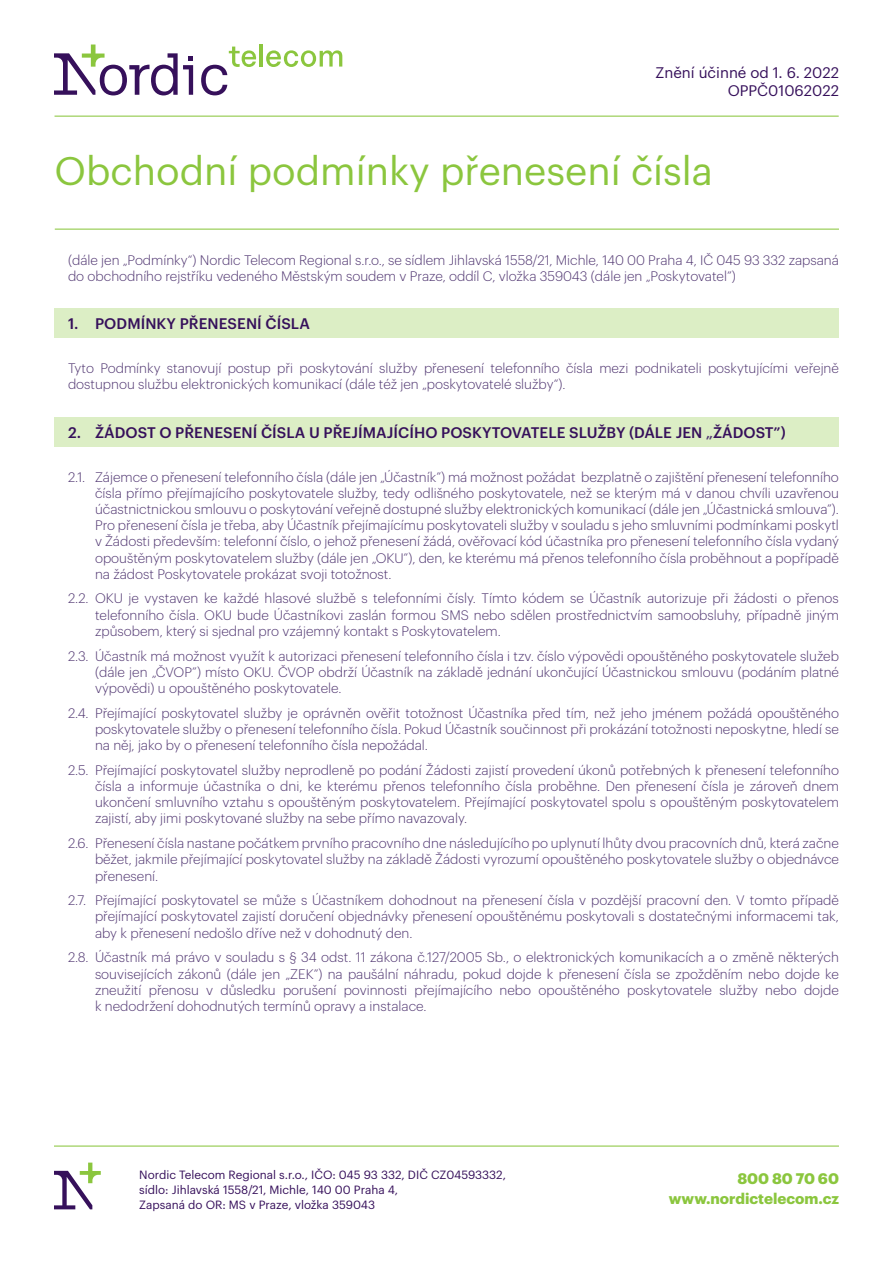
<style>
.page{position:relative;width:893px;height:1263px;background:#fff}
.page>*{position:absolute;margin:0;border:0;box-sizing:border-box;transform-origin:0 0}
.t1{font:39px "Graphik";color:#8bc63e}
.t2{font:500 15px "Graphik";letter-spacing:.005em;color:#36105b}
.t3{font:15px/18px "Graphik";color:#36105b;text-align:right}
.t4{font:700 15px "Graphik";color:#8bc63e}
.t5{font:300 13.5px/16.2px "Graphik";color:#503671;text-align:justify}
.t6{font:11.7px/15px "Graphik";color:#36105b}
.s1{color:#503671}
</style>
<div class="page">
<svg style="left:266px;top:50px;width:76px;height:17px"></svg>
<hr style="left:259px;top:44px;width:4px;height:23px;background:#8bc63e">
<svg style="left:54px;top:45px;width:139px;height:50px"></svg>
<svg style="left:201px;top:47px;width:56px;height:48px"></svg>
<hr style="left:55px;top:115px;width:784px;height:2px;background:#8bc63e">
<div style="left:54px;top:308px;width:785px;height:30px;background:#dceec5"></div>
<div style="left:54px;top:417px;width:785px;height:29px;background:#dceec5"></div>
<hr style="left:55px;top:228px;width:784px;height:2px;background:#8bc63e">
<hr style="left:54px;top:1145px;width:785px;height:2px;background:#8bc63e">
<svg style="left:54px;top:1162px;width:47px;height:47px"></svg>
<p class="t3" style="left:655px;top:62px;width:185px">Znění účinné od 1. 6. 2022<br>OPPČ01062022</p>
<h1 class="t1" style="left:55px;top:141px;width:660px">Obchodní podmínky přenesení čísla</h1>
<p class="t5" style="left:68px;top:251px;width:772px">(dále jen „Podmínky“) Nordic Telecom Regional s.r.o., se sídlem Jihlavská 1558/21, Michle, 140 00 Praha 4, IČ 045 93 332 zapsaná do obchodního rejstříku vedeného Městským soudem v Praze, oddíl C, vložka 359043 (dále jen „Poskytovatel”)</p>
<p class="t2" style="left:68px;top:312px;width:243px">1. PODMÍNKY PŘENESENÍ ČÍSLA</p>
<p class="t5" style="left:68px;top:359px;width:772px">Tyto Podmínky stanovují postup při poskytování služby přenesení telefonního čísla mezi podnikateli poskytujícími veřejně dostupnou službu elektronických komunikací (dále též jen „poskytovatelé služby“).</p>
<p class="t2" style="left:68px;top:421px;width:719px">2. ŽÁDOST O PŘENESENÍ ČÍSLA U PŘEJÍMAJÍCÍHO POSKYTOVATELE SLUŽBY (DÁLE JEN <span class="s1">„</span>ŽÁDOST”)</p>
<p class="t5" style="left:95px;top:467px;width:745px;text-indent:-27px">2.1. Zájemce o přenesení telefonního čísla (dále jen „Účastník”) má možnost požádat bezplatně o zajištění přenesení telefonního čísla přímo přejímajícího poskytovatele služby, tedy odlišného poskytovatele, než se kterým má v danou chvíli uzavřenou účastnictnickou smlouvu o poskytování veřejně dostupné služby elektronických komunikací (dále jen „Účastnická smlouva”).<br>Pro přenesení čísla je třeba, aby Účastník přejímajícímu poskytovateli služby v souladu s jeho smluvními podmínkami poskytl v Žádosti především: telefonní číslo, o jehož přenesení žádá, ověřovací kód účastníka pro přenesení telefonního čísla vydaný opouštěným poskytovatelem služby (dále jen „OKU”), den, ke kterému má přenos telefonního čísla proběhnout a popřípadě na žádost Poskytovatele prokázat svoji totožnost.</p>
<p class="t5" style="left:95px;top:589px;width:745px;text-indent:-27px">2.2. OKU je vystaven ke každé hlasové službě s telefonními čísly. Tímto kódem se Účastník autorizuje při žádosti o přenos telefonního čísla. OKU bude Účastníkovi zaslán formou SMS nebo sdělen prostřednictvím samoobsluhy, případně jiným způsobem, který si sjednal pro vzájemný kontakt s Poskytovatelem.</p>
<p class="t5" style="left:95px;top:646px;width:745px;text-indent:-27px">2.3. Účastník má možnost využít k autorizaci přenesení telefonního čísla i tzv. číslo výpovědi opouštěného poskytovatele služeb (dále jen „ČVOP”) místo OKU. ČVOP obdrží Účastník na základě jednání ukončující Účastnickou smlouvu (podáním platné výpovědi) u opouštěného poskytovatele.</p>
<p class="t5" style="left:95px;top:704px;width:745px;text-indent:-27px">2.4. Přejímající poskytovatel služby je oprávněn ověřit totožnost Účastníka před tím, než jeho jménem požádá opouštěného poskytovatele služby o přenesení telefonního čísla. Pokud Účastník součinnost při prokázání totožnosti neposkytne, hledí se na něj, jako by o přenesení telefonního čísla nepožádal.</p>
<p class="t5" style="left:95px;top:761px;width:745px;text-indent:-27px">2.5. Přejímající poskytovatel služby neprodleně po podání Žádosti zajistí provedení úkonů potřebných k přenesení telefonního čísla a informuje účastníka o dni, ke kterému přenos telefonního čísla proběhne. Den přenesení čísla je zároveň dnem ukončení smluvního vztahu s opouštěným poskytovatelem. Přejímající poskytovatel spolu s opouštěným poskytovatelem zajistí, aby jimi poskytované služby na sebe přímo navazovaly.</p>
<p class="t5" style="left:95px;top:834px;width:745px;text-indent:-27px">2.6. Přenesení čísla nastane počátkem prvního pracovního dne následujícího po uplynutí lhůty dvou pracovních dnů, která začne běžet, jakmile přejímající poskytovatel služby na základě Žádosti vyrozumí opouštěného poskytovatele služby o objednávce přenesení.</p>
<p class="t5" style="left:95px;top:891px;width:745px;text-indent:-27px">2.7. Přejímající poskytovatel se může s Účastníkem dohodnout na přenesení čísla v pozdější pracovní den. V tomto případě přejímající poskytovatel zajistí doručení objednávky přenesení opouštěnému poskytovali s dostatečnými informacemi tak, aby k přenesení nedošlo dříve než v dohodnutý den.</p>
<p class="t5" style="left:95px;top:948px;width:745px;text-indent:-27px">2.8. Účastník má právo v souladu s § 34 odst. 11 zákona č.127/2005 Sb., o elektronických komunikacích a o změně některých souvisejících zákonů (dále jen „ZEK”) na paušální náhradu, pokud dojde k přenesení čísla se zpožděním nebo dojde ke zneužití přenosu v důsledku porušení povinnosti přejímajícího nebo opouštěného poskytovatele služby nebo dojde k nedodržení dohodnutých termínů opravy a instalace.</p>
<p class="t6" style="left:139px;top:1166px;width:368px">Nordic Telecom Regional s.r.o., IČO: 045 93 332, DIČ CZ04593332, sídlo: Jihlavská 1558/21, Michle, 140 00 Praha 4,<br>Zapsaná do OR: MS v Praze, vložka 359043</p>
<p class="t4" style="left:737px;top:1167px;width:103px">800 80 70 60</p>
<p class="t4" style="left:669px;top:1187px;width:172px">www.nordictelecom.cz</p>
</div>
